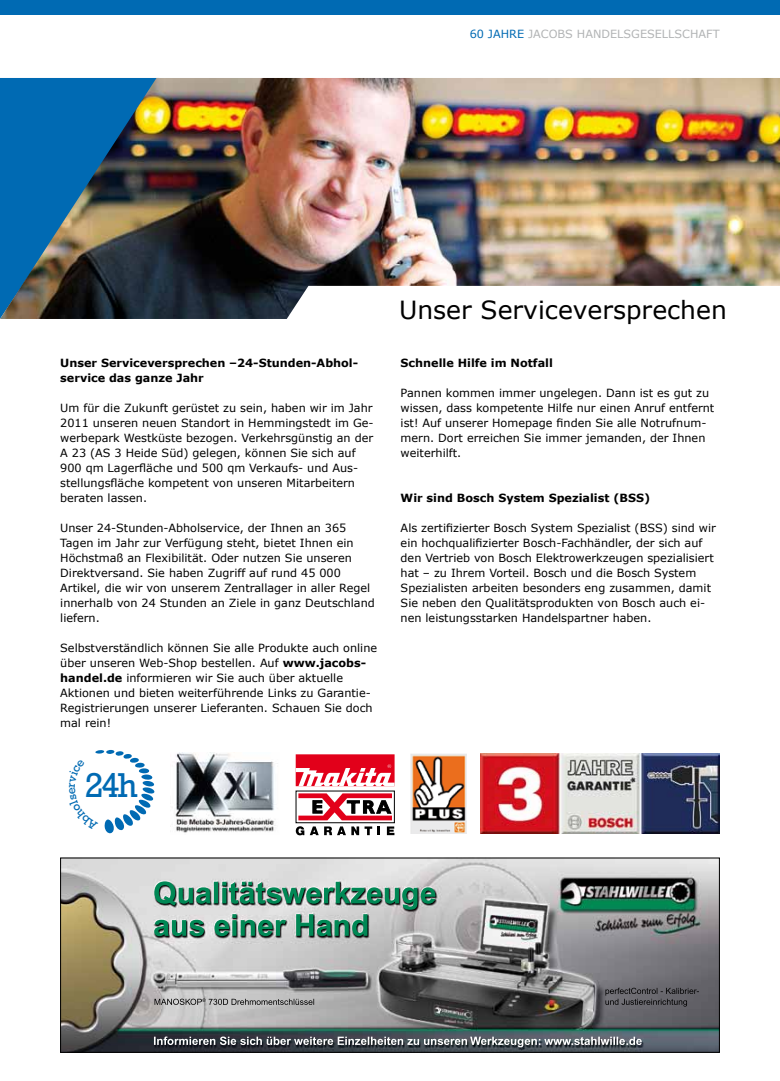
<style>
.page{position:relative;width:780px;height:1081px;background:#fff}
.page>*{position:absolute;margin:0;border:0;box-sizing:border-box;transform-origin:0 0}
.t1{font:35.12px "Rockwell Std";color:#006ab3}
.t2{font:25px "Verdana";color:#000}
.t3{font:11.25px/15px "Verdana";color:#000}
.t4{font:700 11.25px/15px "Verdana";color:#000}
.t5{font:11.25px "Verdana";color:#b1b3b4}
.t6{font:11.25px "Verdana";color:#006ab3}
.s1{font-weight:700}
</style>
<div class="page">
<img style="left:62px;top:859px;width:655px;height:191px">
<img style="left:154px;top:881px;width:281px;height:28px">
<img style="left:154px;top:1036px;width:190px;height:9px">
<img style="left:345px;top:1036px;width:192px;height:11px">
<img style="left:544px;top:1036px;width:97px;height:9px">
<img style="left:614px;top:987px;width:82px;height:7px">
<img style="left:614px;top:998px;width:73px;height:8px">
<img style="left:173px;top:998px;width:121px;height:7px">
<svg style="left:308px;top:999px;width:6px;height:6px"></svg>
<div style="left:60px;top:857px;width:659px;height:195px;border:1px solid #000"></div>
<div style="left:0;top:0;width:780px;height:14px;background:#006ab3"></div>
<img style="left:0;top:78px;width:780px;height:241px">
<img style="left:480px;top:753px;width:239px;height:80px">
<img style="left:410px;top:754px;width:56px;height:79px">
<svg style="left:295px;top:754px;width:100px;height:81px"></svg>
<svg style="left:296px;top:826px;width:8px;height:9px"></svg>
<svg style="left:310px;top:826px;width:70px;height:9px"></svg>
<svg style="left:387px;top:826px;width:7px;height:9px"></svg>
<svg style="left:296px;top:791px;width:98px;height:32px"></svg>
<svg style="left:298px;top:793px;width:94px;height:27px"></svg>
<div style="left:296px;top:754px;width:98px;height:32px;background:#e2001a"></div>
<svg style="left:296px;top:764px;width:98px;height:22px"></svg>
<img style="left:175px;top:752px;width:101px;height:81px">
<svg style="left:95px;top:750px;width:59px;height:84px"></svg>
<p class="t6" style="left:469px;top:27px;width:32px">60 JAHRE</p>
<p class="t5" style="left:528px;top:27px;width:58px">JACOBS HAN</p>
<p class="t5" style="left:601px;top:27px;width:90px">DELSGESELLSCHA</p>
<p class="t5" style="left:706px;top:27px;width:15px">FT</p>
<p class="t4" style="left:60px;top:355px;width:299px">Unser Serviceversprechen –24-Stunden-Abhol&shy;service das ganze Jahr</p>
<p class="t3" style="left:60px;top:400px;width:315px">U m für die Zukunft gerüstet zu sein, haben wir im Jahr 2011 unseren neuen Standort in Hemmingstedt im Ge&shy;werbepark Westküste bezogen. Verkehrsgünstig an der A 23 (AS 3 Heide Süd) gelegen, können Sie sich auf 900 qm Lagerfläche und 500 qm Verkaufs- und Aus&shy;stellungsfläche kompetent von unseren Mitarbeitern beraten lassen.</p>
<p class="t3" style="left:60px;top:519px;width:316px">U nser 24-Stunden-Abholservice, der Ihnen an 365<br>Tagen im Jahr zur Verfügung steht, bietet Ihnen ein Höchstmaß an Flexibilität. Oder nutzen Sie unseren Direktversand. Sie haben Zugriff auf rund 45 000<br>Artikel, die wir von unserem Zentrallager in aller Regel innerhalb von 24 Stunden an Ziele in ganz Deutschland liefern.</p>
<p class="t3" style="left:60px;top:639px;width:318px">Selbstverständlich können Sie alle Produkte auch online über unseren Web-Shop bestellen. Auf <span class="s1">www.jacobs&shy;handel.de</span> informieren wir Sie auch über aktuelle Aktionen und bieten weiterführende Links zu Garantie-Registrierungen unserer Lieferanten. Schauen Sie doch mal rein!</p>
<h1 class="t1" style="left:85px;top:764px;width:54px">24h</h1>
<h2 class="t2" style="left:399px;top:294px;width:329px">U nser Serviceversprechen</h2>
<p class="t4" style="left:400px;top:355px;width:154px">Schnelle Hilfe im Notfall</p>
<p class="t3" style="left:400px;top:385px;width:315px">Pannen kommen immer ungelegen. Dann ist es gut zu wissen, dass kompetente H ilfe nur einen Anruf entfernt ist! Auf unserer Homepage finden Sie alle Notrufnum&shy;mern. Dort erreichen Sie immer jemanden, der Ihnen weiterhilft.</p>
<p class="t4" style="left:400px;top:490px;width:251px">Wir sind Bosch System Spezialist (BSS)</p>
<p class="t3" style="left:400px;top:520px;width:317px">Als zertifizierter Bosch System Spezialist (BSS) sind wir ein hochqualifizierter Bosch-Fachhändler, der sich auf den Vertrieb von Bosch Elektrowerkzeugen spezialisiert hat – zu Ihrem Vorteil. Bosch und die Bosch System Spezialisten arbeiten besonders eng zusammen, damit Sie neben den Qualitätsprodukten von Bosch auch ei&shy;nen leistungsstarken Handelspartner haben.</p>
</div>
